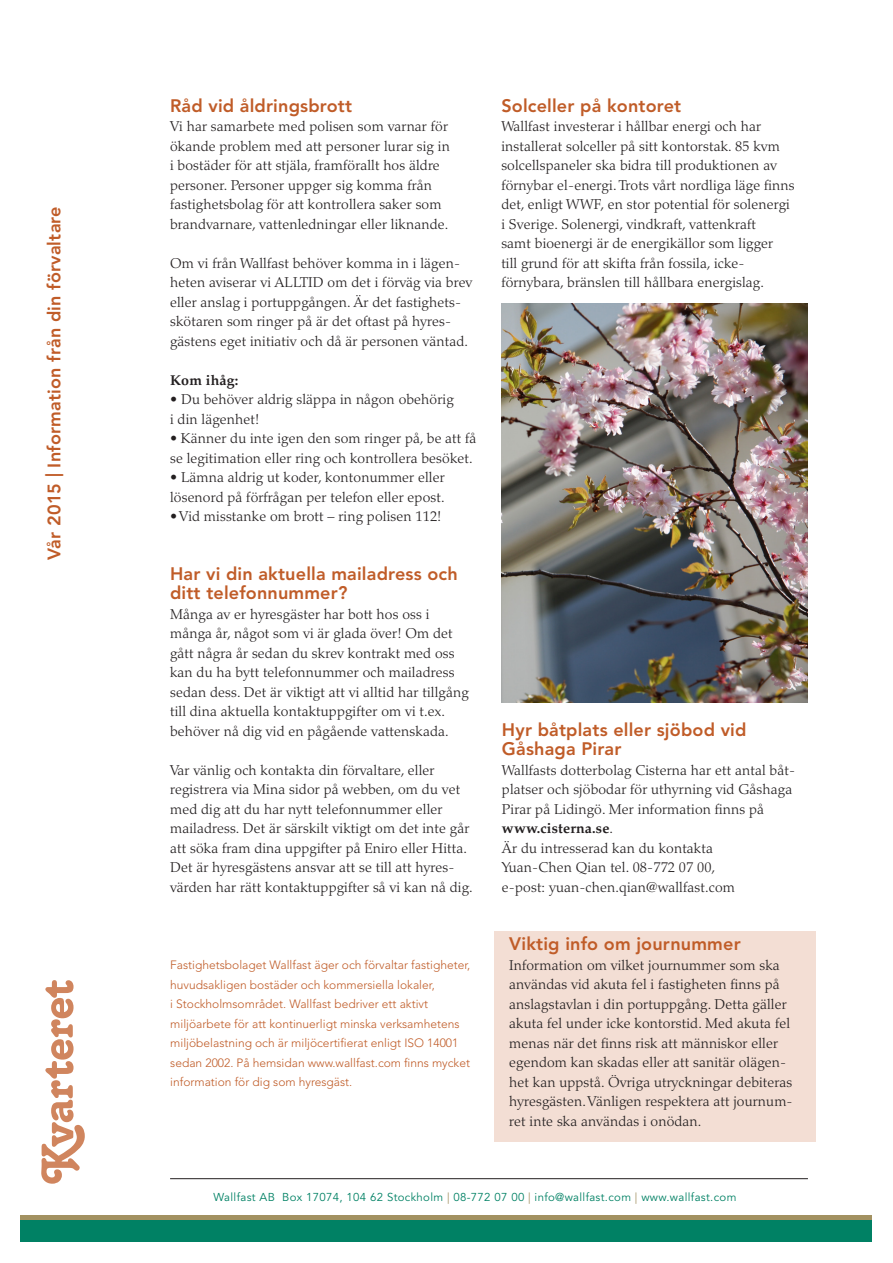
<style>
.page{position:relative;width:893px;height:1263px;background:#fff}
.page>*{position:absolute;margin:0;border:0;box-sizing:border-box;transform-origin:0 0}
.Mellanrubrik_spec{font:800 18px/19.5px "Avenir LT Std";letter-spacing:.01em;color:#c05c28}
.Mellanrubrik{font:800 18px "Avenir LT Std";letter-spacing:.01em;color:#c05c28}
.Brödtext{font:800 18px "Avenir LT Std";letter-spacing:.01em;color:#c05c28}
.Brödtext-2{font:300 14.25px/19.5px "Palatino LT Std";letter-spacing:.01em;color:#231f20}
.Mellanrubrik-2{font:300 14.25px/19.5px "Palatino LT Std";letter-spacing:.01em;color:#231f20}
.Brödtext-3{font:700 14.25px "Palatino LT Std";letter-spacing:.01em;color:#231f20}
.Stående_text{font:300 12px/19.5px "Avenir LT Std";color:#c05c28}
.t1{font:11.4px "Avenir LT Std";letter-spacing:.03em;color:#008164}
.s1{font-weight:300}
.s2{color:#a29161}
</style>
<div class="page">
<div style="left:494px;top:931px;width:322px;height:210px;background:#f3ded4"></div>
<svg style="left:41px;top:980px;width:44px;height:204px"></svg>
<div style="left:20px;top:1218px;width:852px;height:23px;background:#008164"></div>
<hr style="left:20px;top:1215px;width:852px;height:4px;background:#a29161">
<hr style="left:170px;top:1178px;width:638px;height:1px;background:#231f20">
<img style="left:502px;top:304px;width:305px;height:399px">
<p class="Mellanrubrik" style="left:43px;top:560px;width:355px;rotate:-90deg">Vår 2015 | Information från din förvaltare</p>
<p class="Mellanrubrik_spec" style="left:170px;top:96px;width:183px">Råd vid åldringsbrott</p>
<p class="Brödtext-2" style="left:170px;top:117px;width:281px">Vi har samarbete med polisen som varnar för ökande problem med att personer lurar sig in i bostäder för att stjäla, framförallt hos äldre personer. Personer uppger sig komma från fastighetsbolag för att kontrollera saker som brandvarnare, vattenledningar eller liknande.</p>
<p class="Brödtext-2" style="left:170px;top:253px;width:304px">Om vi från Wallfast behöver komma in i lägen&shy;heten aviserar vi ALLTID om det i förväg via brev eller anslag i portuppgången. Är det fastighets&shy;skötaren som ringer på är det oftast på hyres&shy;gästens eget initiativ och då är personen väntad.</p>
<p class="Brödtext-3" style="left:170px;top:372px;width:70px">Kom ihåg:</p>
<p class="Brödtext-2" style="left:170px;top:390px;width:285px">• Du behöver aldrig släppa in någon obehörig</p>
<p class="Brödtext-2" style="left:170px;top:409px;width:91px">i din lägenhet!</p>
<p class="Brödtext-2" style="left:170px;top:429px;width:308px">• Känner du inte igen den som ringer på, be att få se legitimation eller ring och kontrollera besöket.</p>
<p class="Brödtext-2" style="left:170px;top:468px;width:276px">• Lämna aldrig ut koder, kontonummer eller lösenord på förfrågan per telefon eller epost.</p>
<p class="Brödtext-2" style="left:170px;top:507px;width:273px">• Vid misstanke om brott – ring polisen 112!</p>
<p class="Mellanrubrik_spec" style="left:170px;top:564px;width:289px">Har vi din aktuella mailadress och ditt telefonnummer?</p>
<p class="Brödtext-2" style="left:170px;top:604px;width:300px">Många av er hyresgäster har bott hos oss i många år, något som vi är glada över! Om det gått några år sedan du skrev kontrakt med oss kan du ha bytt telefonnummer och mailadress sedan dess. Det är viktigt att vi alltid har tillgång till dina aktuella kontaktuppgifter om vi t.ex. behöver nå dig vid en pågående vattenskada.</p>
<p class="Brödtext-2" style="left:170px;top:760px;width:304px">Var vänlig och kontakta din förvaltare, eller registrera via Mina sidor på webben, om du vet med dig att du har nytt telefonnummer eller mailadress. Det är särskilt viktigt om det inte går att söka fram dina uppgifter på Eniro eller Hitta.<br>Det är hyresgästens ansvar att se till att hyres&shy;värden har rätt kontaktuppgifter så vi kan nå dig.</p>
<p class="Stående_text" style="left:170px;top:955px;width:302px">Fastighetsbolaget Wallfast äger och förvaltar fastigheter,</p>
<p class="Stående_text" style="left:170px;top:975px;width:301px">huvudsakligen bostäder och kommersiella lokaler,<br>i Stockholmsområdet. Wallfast bedriver ett aktivt miljöarbete för att kontinuerligt minska verksamhetens miljöbelastning och är miljöcertifierat enligt ISO 14001 sedan 2002. På hemsidan www.wallfast.com finns mycket information för dig som hyresgäst.</p>
<p class="Brödtext" style="left:501px;top:95px;width:181px">Solceller på kontoret</p>
<p class="Brödtext-2" style="left:501px;top:117px;width:295px">Wallfast investerar i hållbar energi och har installerat solceller på sitt kontorstak. 85 kvm solcellspaneler ska bidra till produktionen av förnybar el-energi. Trots vårt nordliga läge finns det, enligt WWF, en stor potential för solenergi i Sverige. Solenergi, vindkraft, vattenkraft</p>
<p class="Brödtext-2" style="left:501px;top:234px;width:273px">samt bioenergi är de energikällor som ligger</p>
<p class="Brödtext-2" style="left:501px;top:253px;width:264px">till grund för att skifta från fossila, icke&shy;förnybara, bränslen till hållbara energislag.</p>
<p class="Mellanrubrik_spec" style="left:502px;top:720px;width:246px">Hyr båtplats eller sjöbod vid</p>
<p class="Mellanrubrik_spec" style="left:502px;top:739px;width:121px">Gåshaga Pirar</p>
<p class="Brödtext-2" style="left:502px;top:760px;width:295px">Wallfasts dotterbolag Cisterna har ett antal båt&shy;platser och sjöbodar för uthyrning vid Gåshaga<br>Pirar på Lidingö. Mer information finns på</p>
<p class="Brödtext-3" style="left:502px;top:820px;width:113px">www.cisterna.se<span class="s1">.</span></p>
<p class="Brödtext-2" style="left:502px;top:838px;width:212px">Är du intresserad kan du kontakta</p>
<p class="Brödtext-2" style="left:502px;top:858px;width:234px">Yuan-Chen Qian tel. 08-772 07 00, e-post: yuan-chen.qian@wallfast.com</p>
<p class="Mellanrubrik" style="left:509px;top:933px;width:233px">Viktig info om journummer</p>
<p class="Mellanrubrik-2" style="left:509px;top:955px;width:285px">Information om vilket journummer som ska användas vid akuta fel i fastigheten finns på anslagstavlan i din portuppgång. Detta gäller akuta fel under icke kontorstid. Med akuta fel menas när det finns risk att människor eller egendom kan skadas eller att sanitär olägen&shy;het kan uppstå. Övriga utryckningar debiteras hyresgästen. Vänligen respektera att journum&shy;ret inte ska användas i onödan.</p>
<p class="t1" style="left:214px;top:1190px;width:524px">Wallfast AB Box 17074, 104 62 Stockholm <span class="s2">|</span> 08-772 07 00 <span class="s2">|</span> info@wallfast.com <span class="s2">|</span> www.wallfast.com</p>
</div>
